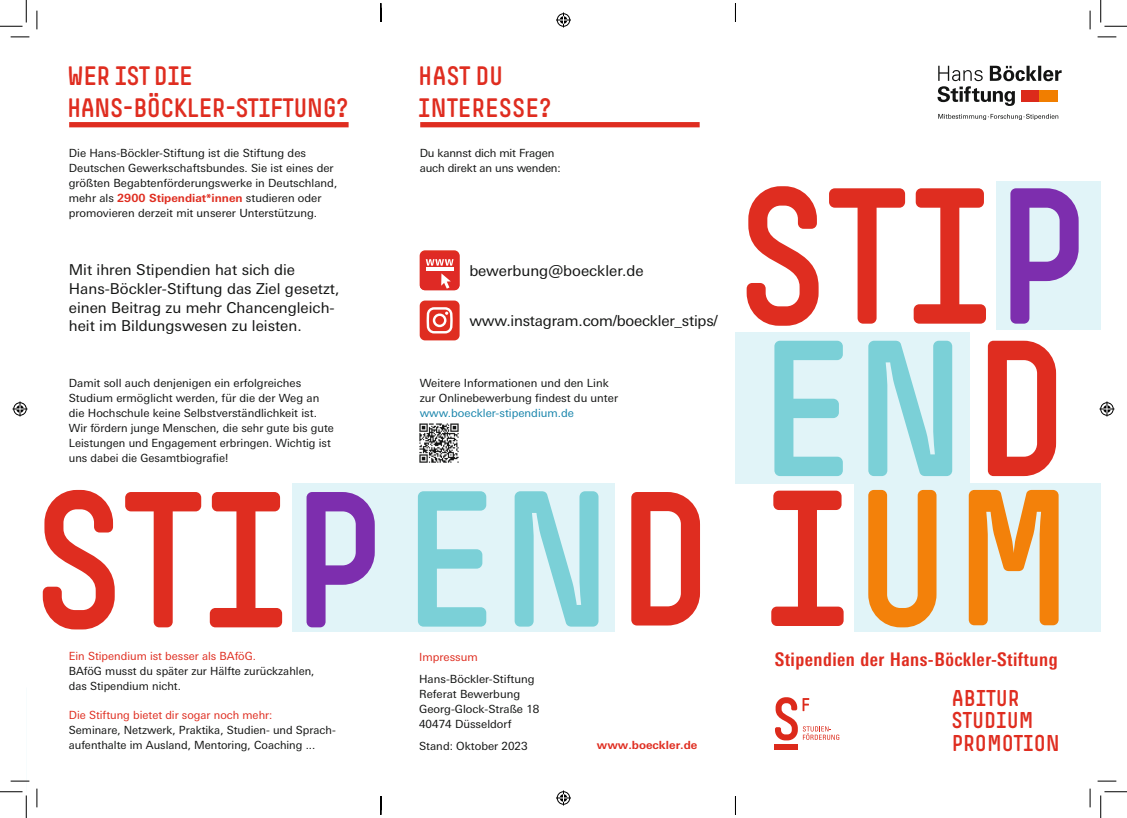
<style>
.page{position:relative;width:1127px;height:818px;background:#fff}
.page>*{position:absolute;margin:0;border:0;box-sizing:border-box;transform-origin:0 0}
.Datum{font:187.5px "Simple HBS";color:#df2d20}
.Headline{font:26.25px/31.5px "Simple HBS";letter-spacing:-.02em;color:#df2d20}
.Headline-2{font:26.25px "Simple HBS";color:#df2d20}
.Veranstaltungstitel{font:22.5px/22.5px "Simple HBS";color:#df2d20}
.Subtitle{font:700 condensed 18.75px "Univers Next Pro";letter-spacing:.025em;color:#df2d20}
.t1{font:15px/18.8px "Univers Next Pro";color:#131413}
.Datum-2{font:11.25px/15px "Univers Next Pro";color:#131413}
.Datum-3{font:11.25px "Univers Next Pro";color:#df2d20}
.t2{font:700 11.25px "Univers Next Pro";color:#df2d20}
.s1{font-weight:700;color:#df2d20}
.s2{color:#1784ab}
</style>
<div class="page">
<svg style="left:987px;top:341px;width:68px;height:135px;fill:#df2d20"></svg>
<svg style="left:43px;top:490px;width:250px;height:139px"></svg>
<div style="left:996px;top:182px;width:104px;height:148px;background:#e1f4f8"></div>
<div style="left:735px;top:333px;width:235px;height:151px;background:#e1f4f8"></div>
<div style="left:293px;top:483px;width:322px;height:149px;background:#e1f4f8"></div>
<svg style="left:746px;top:186px;width:239px;height:140px"></svg>
<svg style="left:1010px;top:188px;width:68px;height:136px"></svg>
<svg style="left:771px;top:491px;width:73px;height:135px"></svg>
<div style="left:854px;top:483px;width:246px;height:149px;background:#e1f4f8"></div>
<svg style="left:868px;top:490px;width:190px;height:137px"></svg>
<svg style="left:306px;top:492px;width:68px;height:135px"></svg>
<svg style="left:774px;top:341px;width:177px;height:135px"></svg>
<svg style="left:418px;top:491px;width:180px;height:136px"></svg>
<div style="left:420px;top:122px;width:279px;height:5px;background:#df2d20"></div>
<div style="left:69px;top:122px;width:279px;height:5px;background:#df2d20"></div>
<div style="left:419px;top:250px;width:40px;height:40px;background:#df2d20;border-radius:5px"></div>
<svg style="left:419px;top:253px;width:40px;height:37px"></svg>
<div style="left:419px;top:301px;width:40px;height:39px;background:#df2d20;border-radius:5px"></div>
<svg style="left:426px;top:307px;width:27px;height:27px"></svg>
<img style="left:419px;top:423px;width:40px;height:40px">
<div style="left:774px;top:744px;width:23px;height:6px;background:#dc2a1b"></div>
<svg style="left:775px;top:697px;width:64px;height:43px"></svg>
<svg style="left:937px;top:66px;width:124px;height:40px"></svg>
<div style="left:1020px;top:90px;width:19px;height:12px;background:#dc2a1b"></div>
<div style="left:1039px;top:90px;width:18px;height:12px;background:#f17e00"></div>
<svg style="left:938px;top:114px;width:119px;height:6px"></svg>
<svg style="left:11px;top:36px;width:18px;height:2px"></svg>
<svg style="left:1097px;top:36px;width:18px;height:2px"></svg>
<svg style="left:11px;top:780px;width:18px;height:2px"></svg>
<svg style="left:1097px;top:780px;width:18px;height:2px"></svg>
<svg style="left:36px;top:11px;width:2px;height:18px"></svg>
<svg style="left:36px;top:788px;width:2px;height:19px"></svg>
<svg style="left:1089px;top:11px;width:1px;height:18px"></svg>
<svg style="left:1089px;top:788px;width:1px;height:19px"></svg>
<svg style="left:0;top:0;width:27px;height:27px"></svg>
<svg style="left:0;top:791px;width:27px;height:27px"></svg>
<svg style="left:1100px;top:0;width:26px;height:27px"></svg>
<svg style="left:1100px;top:791px;width:26px;height:27px"></svg>
<svg style="left:556px;top:13px;width:15px;height:15px"></svg>
<svg style="left:556px;top:790px;width:15px;height:15px"></svg>
<svg style="left:13px;top:401px;width:15px;height:15px"></svg>
<svg style="left:1099px;top:401px;width:15px;height:15px"></svg>
<svg style="left:380px;top:3px;width:1px;height:19px"></svg>
<svg style="left:380px;top:796px;width:1px;height:19px"></svg>
<svg style="left:734px;top:3px;width:2px;height:19px"></svg>
<svg style="left:734px;top:796px;width:2px;height:19px"></svg>
<p class="Headline" style="left:67px;top:60px;width:283px">WER IST DIE<br>HANS-BÖCKLER-STIFTUNG?</p>
<p class="Datum-2" style="left:69px;top:145px;width:270px">Die Hans-Böckler-Stiftung ist die Stiftung des Deutschen Gewerkschaftsbundes. Sie ist eines der größten Begabtenförderungswerke in Deutschland, mehr als <span class="s1">2900 Stipendiat*innen</span> studieren oder promovieren derzeit mit unserer Unterstützung.</p>
<p class="t1" style="left:69px;top:261px;width:272px">Mit ihren Stipendien hat sich die Hans-Böckler-Stiftung das Ziel gesetzt, einen Beitrag zu mehr Chancengleich&shy;heit im Bildungswesen zu leisten.</p>
<p class="Datum-2" style="left:69px;top:376px;width:266px">Damit soll auch denjenigen ein erfolgreiches Studium ermöglicht werden, für die der Weg an die Hochschule keine Selbstverständlichkeit ist.<br>Wir fördern junge Menschen, die sehr gute bis gute Leistungen und Engagement erbringen. Wichtig ist uns dabei die Gesamtbiografie!</p>
<p class="Datum-3" style="left:69px;top:650px;width:189px">Ein Stipendium ist besser als BAföG.</p>
<p class="Datum-2" style="left:69px;top:664px;width:247px">BAföG musst du später zur Hälfte zurückzahlen, das Stipendium nicht.</p>
<p class="Datum-3" style="left:69px;top:709px;width:205px">Die Stiftung bietet dir sogar noch mehr:</p>
<p class="Datum-2" style="left:69px;top:722px;width:268px">Seminare, Netzwerk, Praktika, Studien- und Sprach&shy;aufenthalte im Ausland, Mentoring, Coaching ...</p>
<p class="Headline" style="left:418px;top:60px;width:87px">HAST DU</p>
<p class="Headline-2" style="left:418px;top:93px;width:135px">INTERESSE?</p>
<p class="Datum-2" style="left:419px;top:145px;width:142px">Du kannst dich mit Fragen auch direkt an uns wenden:</p>
<p class="t1" style="left:469px;top:261px;width:176px">bewerbung@boeckler.de</p>
<p class="t1" style="left:469px;top:311px;width:250px">www.instagram.com/boeckler_stips/</p>
<p class="Datum-2" style="left:419px;top:376px;width:200px">Weitere Informationen und den Link zur Onlinebewerbung findest du unter <span class="s2">www.boeckler-stipendium.de</span></p>
<p class="Datum" style="left:614px;top:454px;width:101px">D</p>
<p class="Datum-3" style="left:419px;top:650px;width:60px">Impressum</p>
<p class="Datum-2" style="left:419px;top:671px;width:117px">Hans-Böckler-Stiftung</p>
<p class="Datum-2" style="left:419px;top:686px;width:102px">Referat Bewerbung</p>
<p class="Datum-2" style="left:419px;top:701px;width:122px">Georg-Glock-Straße 18</p>
<p class="Datum-2" style="left:419px;top:716px;width:94px">40474 Düsseldorf</p>
<p class="Datum-2" style="left:419px;top:738px;width:110px">Stand: Oktober 2023</p>
<p class="t2" style="left:596px;top:738px;width:102px">www.boeckler.de</p>
<p class="Subtitle" style="left:774px;top:648px;width:284px">Stipendien der Hans-Böckler-Stiftung</p>
<p class="Veranstaltungstitel" style="left:951px;top:687px;width:110px">ABITUR<br>STUDIUM<br>PROMOTION</p>
</div>
